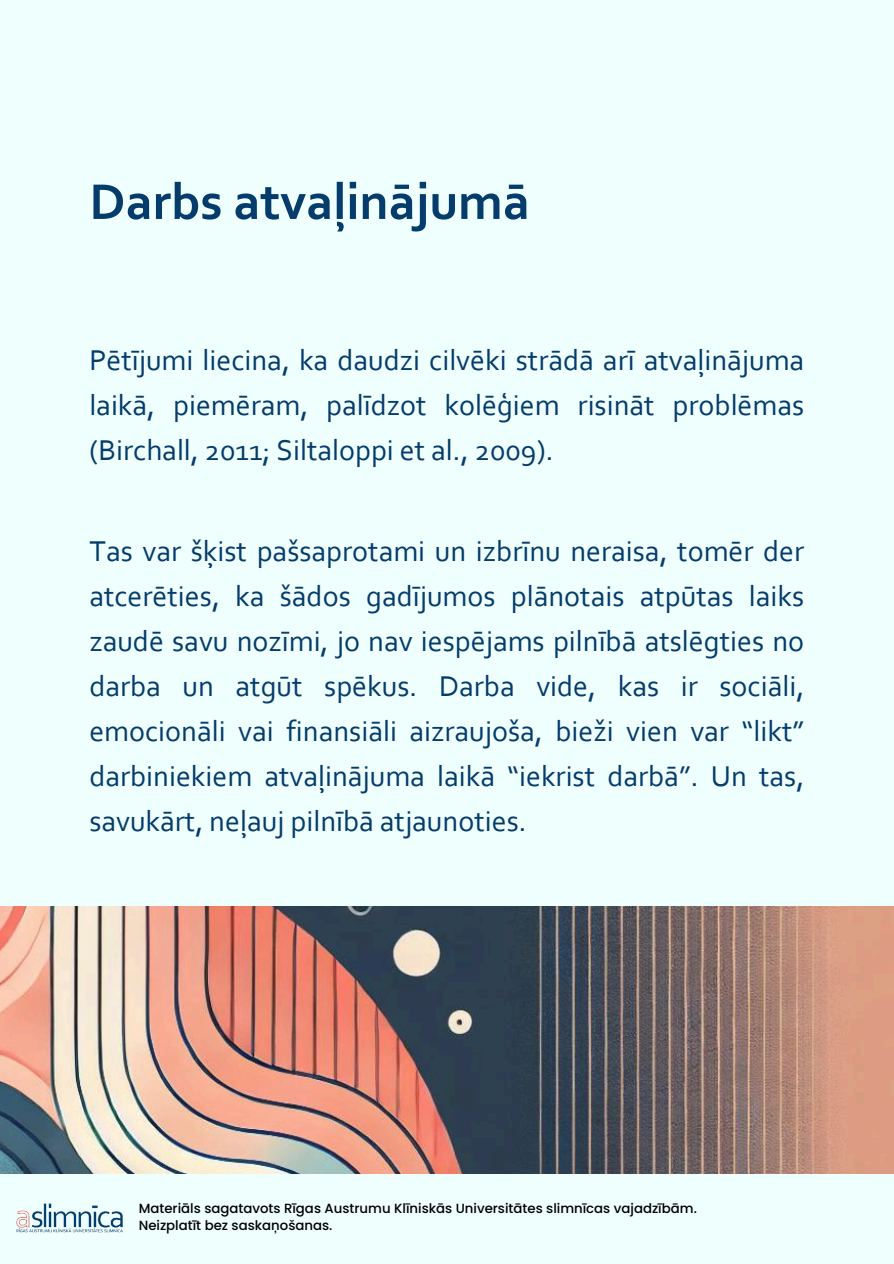
<style>
.page{position:relative;width:894px;height:1264px;background:#fff}
.page>*{position:absolute;margin:0;border:0;box-sizing:border-box;transform-origin:0 0}
.t1{font:700 52.5px "Corbel";color:#053c6b}
.t2{font:30px/45px "Corbel";color:#053c6b;text-align:justify}
.t3{font:500 13.35px "Poppins";color:#000}
</style>
<div class="page">
<div style="left:0;top:0;width:893px;height:1263px;background:#effffe"></div>
<img style="left:16px;top:1203px;width:107px;height:30px">
<img style="left:0;top:906px;width:893px;height:267px">
<h2 class="t1" style="left:89px;top:180px;width:442px">Darbs atvaļinājumā</h2>
<p class="t2" style="left:89px;top:340px;width:716px">Pētījumi liecina, ka daudzi cilvēki strādā arī atvaļinājuma laikā, piemēram, palīdzot kolēģiem risināt problēmas (Birchall, 2011; Siltaloppi et al., 2009).</p>
<p class="t2" style="left:89px;top:531px;width:716px">Tas var šķist pašsaprotami un izbrīnu neraisa, tomēr der atcerēties, ka šādos gadījumos plānotais atpūtas laiks zaudē savu nozīmi, jo nav iespējams pilnībā atslēgties no darba un atgūt spēkus. Darba vide, kas ir sociāli, emocionāli vai finansiāli aizraujoša, bieži vien var “likt” darbiniekiem atvaļinājuma laikā “iekrist darbā”. Un tas, savukārt, neļauj pilnībā atjaunoties.</p>
<h2 class="t3" style="left:139px;top:1198px;width:559px">Materiāls sagatavots Rīgas Austrumu Klīniskās Universitātes slimnīcas vajadzībām.</h2>
<p class="t3" style="left:139px;top:1216px;width:195px">Neizplatīt bez saskaņošanas.</p>
</div>
